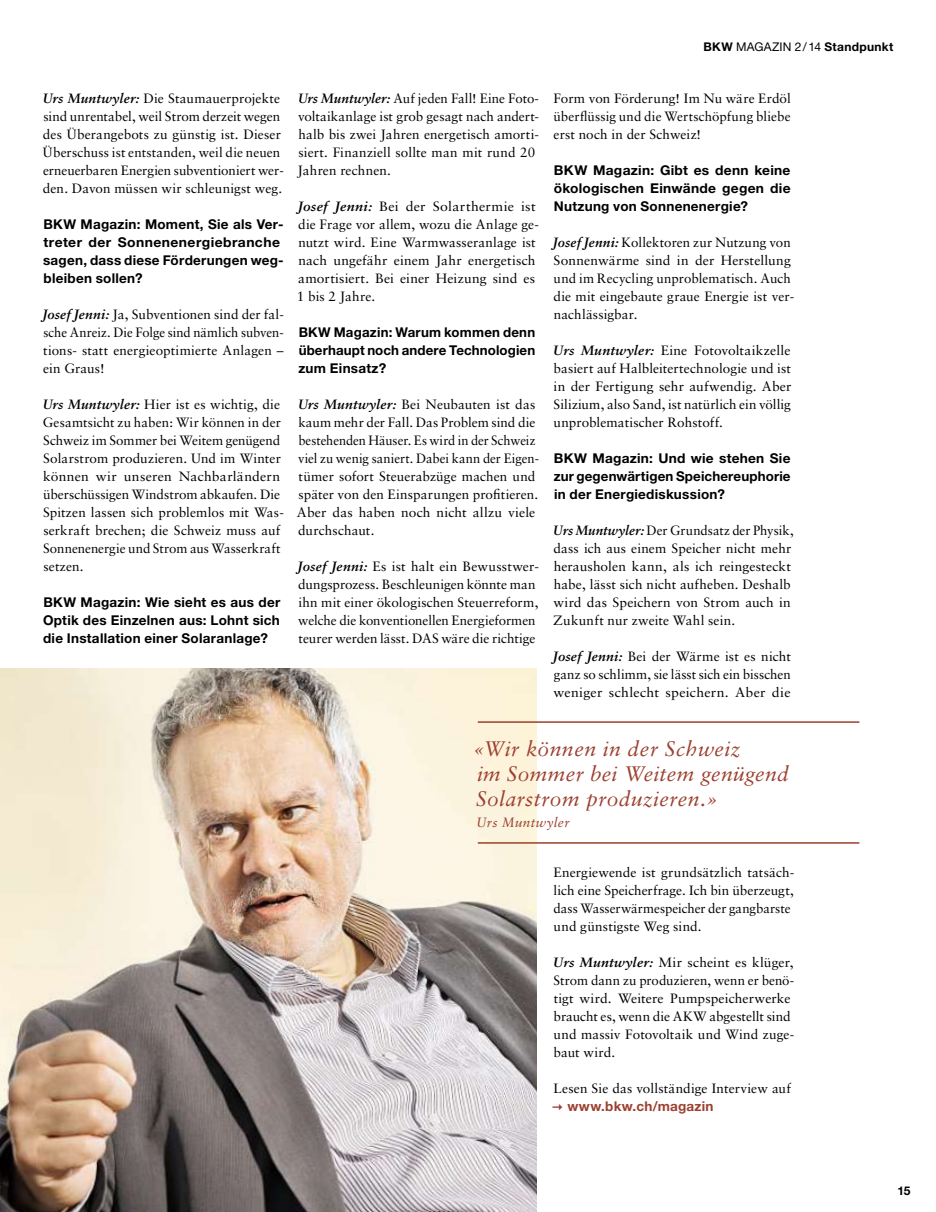
<style>
.page{position:relative;width:936px;height:1212px;background:#fff}
.page>*{position:absolute;margin:0;border:0;box-sizing:border-box;transform-origin:0 0}
.t1{font:italic 21px/25.2px "Sabon LT Std";letter-spacing:.02em;color:#9c402f}
.t2{font:13.5px/18px "Sabon LT Std";letter-spacing:.005em;color:#000}
.t3{font:700 13.5px/18px "Helvetica Neue LT Std";letter-spacing:.02em;color:#000;text-align:justify}
.t4{font:13.5px/18px "Sabon LT Std";letter-spacing:.005em;color:#000;scale:1.04 1}
.t5{font:700 13.5px "Helvetica Neue LT Std";letter-spacing:.02em;color:#9c402f}
.t6{font:italic 13.5px "Sabon LT Std";letter-spacing:.03em;color:#9c402f}
.t7{font:700 12px "Helvetica Neue LT Std";letter-spacing:.025em;color:#000}
.s1{font-weight:400}
.s2{font-weight:700;font-style:italic}
</style>
<div class="page">
<img style="left:0;top:668px;width:536px;height:544px">
<hr style="left:477px;top:721px;width:382px;height:2px;background:#9c402f">
<hr style="left:477px;top:842px;width:382px;height:2px;background:#9c402f">
<p class="t7" style="left:703px;top:40px;width:191px">BKW <span class="s1">MAGAZIN 2/14</span> Standpunkt</p>
<p class="t2" style="left:43px;top:89px;width:242px"><span class="s2">Urs Muntwyler:</span> Die Staumauerprojekte sind unrentabel, weil Strom derzeit wegen des Überangebots zu günstig ist. Dieser Überschuss ist entstanden, weil die neuen erneuerbaren Energien subventioniert wer&shy;den. Davon müssen wir schleunigst weg.</p>
<p class="t3" style="left:43px;top:215px;width:242px;text-align:left">BKW Magazin: Moment, Sie als Ver&shy;treter der Sonnenenergiebranche sagen, dass diese Förderungen weg&shy;bleiben sollen?</p>
<p class="t2" style="left:43px;top:305px;width:242px;text-align:justify"><span class="s2">Josef Jenni:</span> Ja, Subventionen sind der fal&shy;sche Anreiz. Die Folge sind nämlich subven&shy;tions- statt energieoptimierte Anlagen – ein Graus!</p>
<p class="t2" style="left:43px;top:395px;width:242px"><span class="s2">Urs Muntwyler:</span> Hier ist es wichtig, die Gesamtsicht zu haben: Wir können in der Schweiz im Sommer bei Weitem genügend Solarstrom produzieren. Und im Winter können wir unseren Nachbarländern überschüssigen Windstrom abkaufen. Die Spitzen lassen sich problemlos mit Was&shy;serkraft brechen; die Schweiz muss auf Sonnenenergie und Strom aus Wasserkraft setzen.</p>
<p class="t3" style="left:43px;top:593px;width:239px">BKW Magazin: Wie sieht es aus der Optik des Einzelnen aus: Lohnt sich die Installation einer Solaranlage?</p>
<p class="t2" style="left:297px;top:89px;width:243px"><span class="s2">Urs Muntwyler:</span> Auf jeden Fall! Eine Foto&shy;voltaikanlage ist grob gesagt nach andert&shy;halb bis zwei Jahren energetisch amorti&shy;siert. Finanziell sollte man mit rund 20<br>Jahren rechnen.</p>
<p class="t4" style="left:297px;top:197px;width:234px"><span class="s2">Josef Jenni:</span> Bei der Solarthermie ist die Frage vor allem, wozu die Anlage ge&shy;nutzt wird. Eine Warmwasseranlage ist nach ungefähr einem Jahr energetisch amortisiert. Bei einer Heizung sind es 1 bis 2 Jahre.</p>
<p class="t3" style="left:298px;top:323px;width:238px">BKW Magazin: Warum kommen denn überhaupt noch andere Technologien zum Einsatz?</p>
<p class="t2" style="left:297px;top:395px;width:243px"><span class="s2">Urs Muntwyler:</span> Bei Neubauten ist das kaum mehr der Fall. Das Problem sind die bestehenden Häuser. Es wird in der Schweiz viel zu wenig saniert. Dabei kann der Eigen&shy;tümer sofort Steuerabzüge machen und später von den Einsparungen profitieren.<br>Aber das haben noch nicht allzu viele durchschaut.</p>
<p class="t2" style="left:298px;top:557px;width:243px"><span class="s2">Josef Jenni:</span> Es ist halt ein Bewusstwer&shy;dungsprozess. Beschleunigen könnte man ihn mit einer ökologischen Steuerreform, welche die konventionellen Energieformen teurer werden lässt. DAS wäre die richtige</p>
<p class="t2" style="left:553px;top:89px;width:239px;text-align:justify">Form von Förderung! Im Nu wäre Erdöl überflüssig und die Wertschöpfung bliebe erst noch in der Schweiz!</p>
<p class="t3" style="left:553px;top:161px;width:238px">BKW Magazin: Gibt es denn keine ökologischen Einwände gegen die Nutzung von Sonnenenergie?</p>
<p class="t2" style="left:553px;top:233px;width:242px"><span class="s2">Josef Jenni:</span> Kollektoren zur Nutzung von Sonnenwärme sind in der Herstellung und im Recycling unproblematisch. Auch die mit eingebaute graue Energie ist ver&shy;nachlässigbar.</p>
<p class="t2" style="left:553px;top:341px;width:239px;text-align:justify"><span class="s2">Urs Muntwyler:</span> Eine Fotovoltaikzelle basiert auf Halbleitertechnologie und ist in der Fertigung sehr aufwendig. Aber Silizium, also Sand, ist natürlich ein völlig unproblematischer Rohstoff.</p>
<p class="t3" style="left:553px;top:449px;width:238px">BKW Magazin: Und wie stehen Sie zur gegenwärtigen Speichereuphorie in der Energiediskussion?</p>
<p class="t2" style="left:553px;top:521px;width:242px"><span class="s2">Urs Muntwyler:</span> Der Grundsatz der Physik, dass ich aus einem Speicher nicht mehr herausholen kann, als ich reingesteckt habe, lässt sich nicht aufheben. Deshalb wird das Speichern von Strom auch in Zukunft nur zweite Wahl sein.</p>
<p class="t2" style="left:553px;top:647px;width:239px;text-align:justify"><span class="s2">Josef Jenni:</span> Bei der Wärme ist es nicht ganz so schlimm, sie lässt sich ein bisschen weniger schlecht speichern. Aber die</p>
<h1 class="t1" style="left:473px;top:736px;width:317px">«Wir können in der Schweiz<br>im Sommer bei Weitem genügend<br>Solarstrom produzieren.»</h1>
<p class="t6" style="left:476px;top:814px;width:95px">Urs Muntwyler</p>
<p class="t2" style="left:553px;top:863px;width:242px">Energiewende ist grundsätzlich tatsäch&shy;lich eine Speicherfrage. Ich bin überzeugt, dass Wasserwärmespeicher der gangbarste und günstigste Weg sind.</p>
<p class="t2" style="left:553px;top:953px;width:242px"><span class="s2">Urs Muntwyler:</span> Mir scheint es klüger, Strom dann zu produzieren, wenn er benö&shy;tigt wird. Weitere Pumpspeicherwerke braucht es, wenn die AKW abgestellt sind und massiv Fotovoltaik und Wind zuge&shy;baut wird.</p>
<p class="t2" style="left:553px;top:1079px;width:239px">Lesen Sie das vollständige Interview auf</p>
<p class="t5" style="left:567px;top:1098px;width:148px">www.bkw.ch/magazin</p>
<p class="t7" style="left:897px;top:1184px;width:15px">15</p>
</div>
